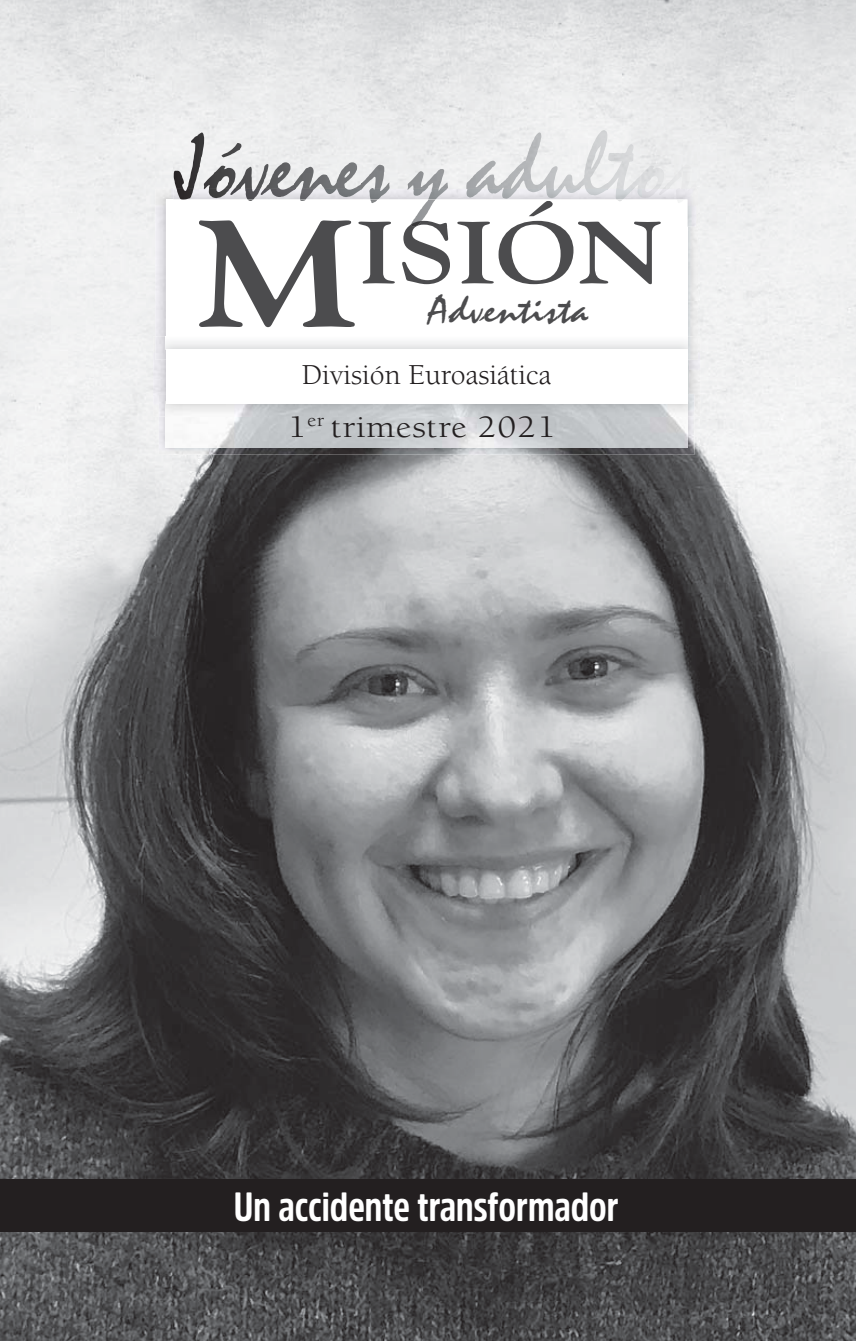
<style>
.page{position:relative;width:856px;height:1341px;background:#fff}
.page>*{position:absolute;margin:0;border:0;box-sizing:border-box;transform-origin:0 0}
.t1{font:700 150.53px "Goudy";color:#4c4c4e;scale:1.18 1}
.t2{font:700 87.3px "Goudy";color:#4c4c4e;scale:1.2 1}
.t3{font:700 40.5px "Amsi Pro Cond";color:#fff}
.t4{font:37.35px "Mistral Std";letter-spacing:.01em;color:#4c4c4e;scale:1.13 1}
.t5{font:31.95px "Berkeley Std";letter-spacing:.02em;color:#231f20;scale:1.14 1}
.t6{font:29.7px "Berkeley Std";color:#231f20}
</style>
<div class="page">
<img style="left:0;top:0;width:855px;height:1340px">
<div style="left:0;top:1178px;width:855px;height:53px;background:#231f20"></div>
<img style="left:155px;top:189px;width:542px;height:147px">
<div style="left:166px;top:199px;width:521px;height:150px;background:#fff"></div>
<img style="left:159px;top:416px;width:535px;height:38px">
<img style="left:166px;top:416px;width:521px;height:31px">
<img style="left:153px;top:336px;width:547px;height:80px">
<img style="left:166px;top:336px;width:521px;height:13px">
<div style="left:166px;top:349px;width:521px;height:54px;background:#fff"></div>
<img style="left:174px;top:130px;width:521px;height:96px">
<img style="left:174px;top:132px;width:122px;height:67px">
<svg style="left:174px;top:199px;width:513px;height:27px"></svg>
<img style="left:180px;top:199px;width:116px;height:2px">
<div style="left:199px;top:220px;width:155px;height:6px;background:#fff"></div>
<svg style="left:199px;top:220px;width:152px;height:6px"></svg>
<svg style="left:358px;top:201px;width:302px;height:25px"></svg>
<h2 class="t2" style="left:356px;top:218px;width:258px">ISIÓN</h2>
<h1 class="t1" style="left:198px;top:214px;width:135px">M</h1>
<p class="t4" style="left:428px;top:287px;width:143px">Adventista</p>
<p class="t6" style="left:301px;top:356px;width:251px">División Euroasiática</p>
<p class="t5" style="left:288px;top:407px;width:236px">1<sup>er</sup> trimestre 2021</p>
<p class="t3" style="left:234px;top:1191px;width:386px">Un accidente transformador</p>
</div>
